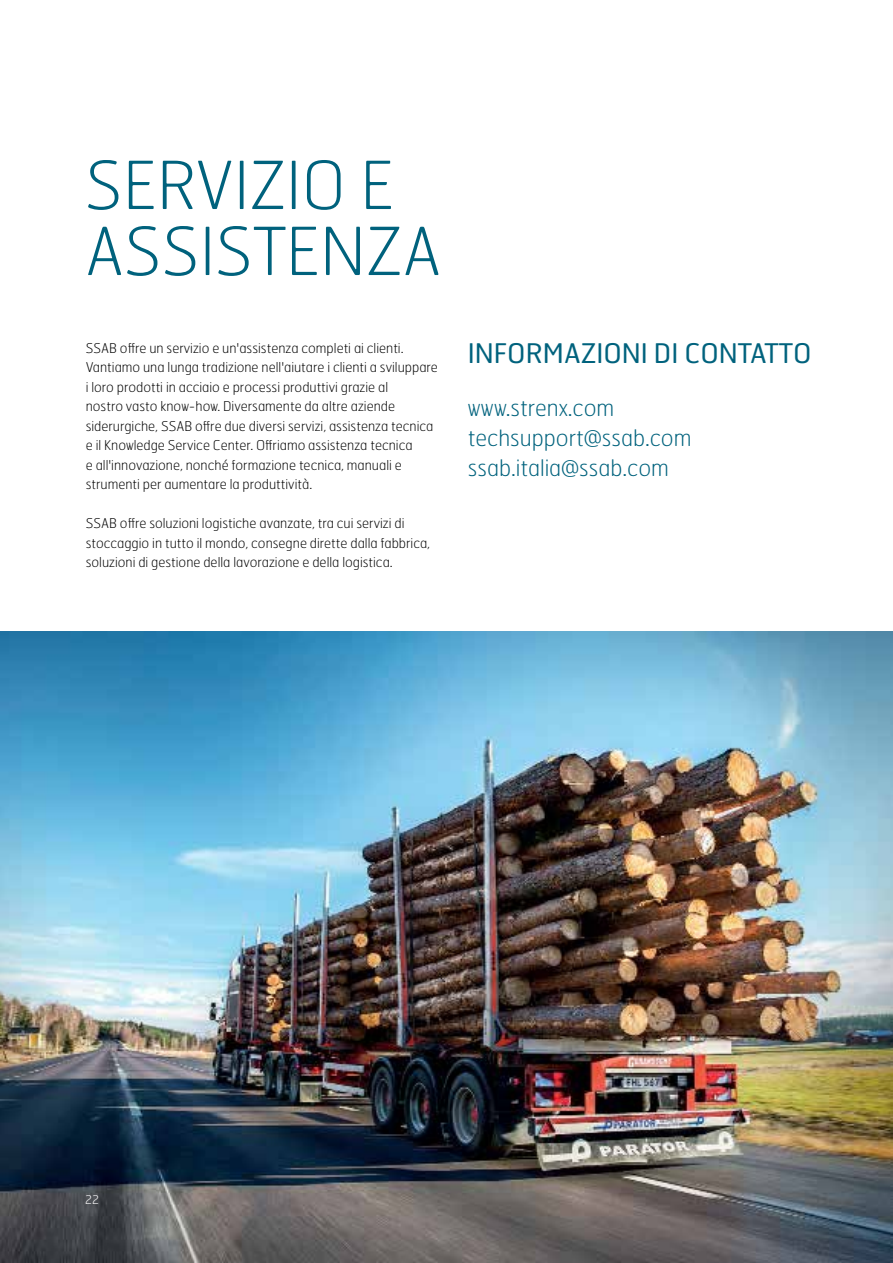
<style>
.page{position:relative;width:893px;height:1263px;background:#fff}
.page>*{position:absolute;margin:0;border:0;box-sizing:border-box;transform-origin:0 0}
.t1{font:100 66px/66px "Hermes FB";color:#00627d}
.t2{font:27px "Hermes FB";color:#00627d}
.t3{font:100 22.5px/30px "Hermes FB";color:#00627d}
.t4{font:100 13.5px/19.5px "Hermes FB";color:#000}
.t5{font:100 12px "Hermes FB";color:#fff}
</style>
<div class="page">
<img style="left:0;top:631px;width:893px;height:632px">
<h1 class="t1" style="left:85px;top:150px;width:358px">SERVIZIO E<br>ASSISTENZA</h1>
<p class="t4" style="left:86px;top:338px;width:354px">SSAB offre un servizio e un'assistenza completi ai clienti.<br>Vantiamo una lunga tradizione nell'aiutare i clienti a sviluppare i loro prodotti in acciaio e processi produttivi grazie al<br>nostro vasto know-how. Diversamente da altre aziende siderurgiche, SSAB offre due diversi servizi, assistenza tecnica e il Knowledge Service Center. Offriamo assistenza tecnica<br>e all'innovazione, nonché formazione tecnica, manuali e strumenti per aumentare la produttività.</p>
<p class="t4" style="left:86px;top:513px;width:346px">SSAB offre soluzioni logistiche avanzate, tra cui servizi di stoccaggio in tutto il mondo, consegne dirette dalla fabbrica, soluzioni di gestione della lavorazione e della logistica.</p>
<h2 class="t2" style="left:468px;top:336px;width:345px">INFORMAZIONI DI CONTATTO</h2>
<h3 class="t3" style="left:468px;top:392px;width:225px">www.strenx.com techsupport@ssab.com ssab.italia@ssab.com</h3>
<p class="t5" style="left:85px;top:1192px;width:16px">22</p>
</div>
